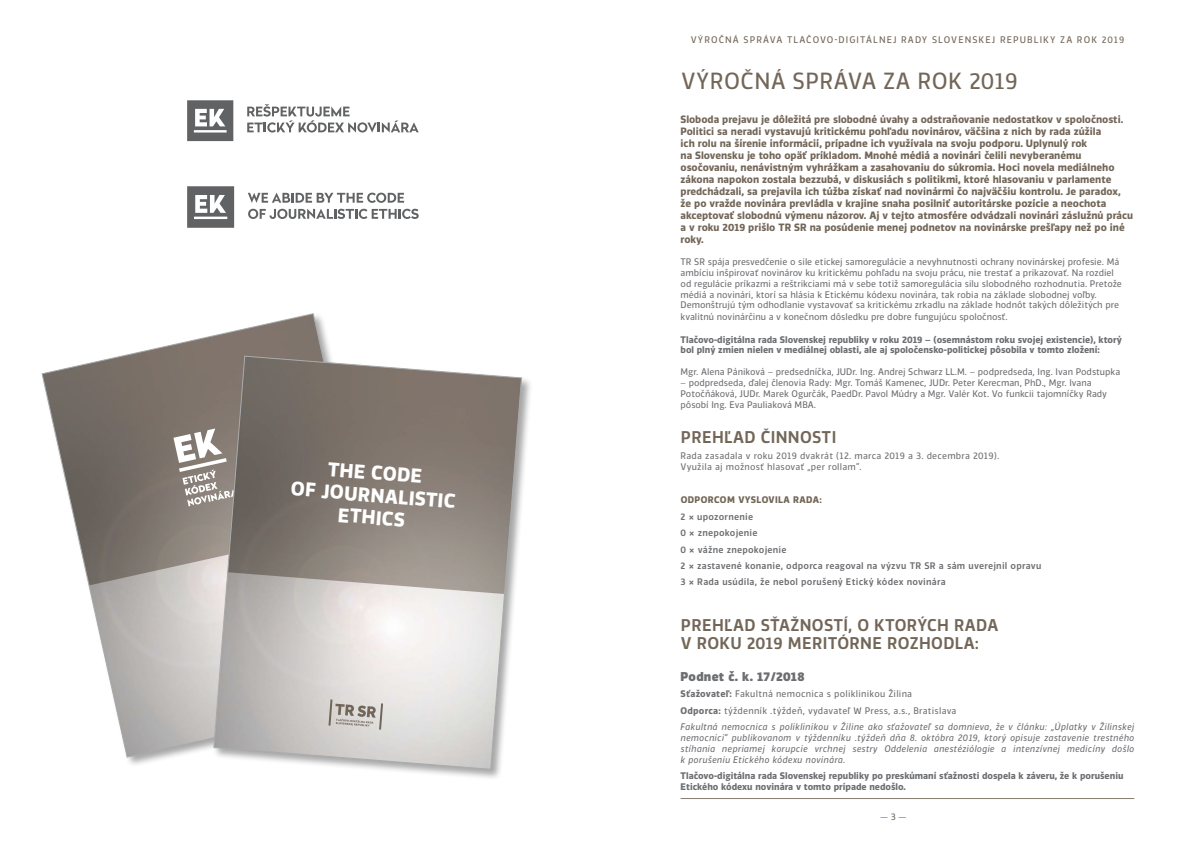
<style>
.page{position:relative;width:1191px;height:842px;background:#fff}
.page>*{position:absolute;margin:0;border:0;box-sizing:border-box;transform-origin:0 0}
.t1{font:22px "Vinkel";letter-spacing:.02em;color:#726658}
.t2{font:700 18.6px/22.4px "Vinkel";color:#fff;text-align:center}
.t3{font:500 16px/18px "Vinkel";letter-spacing:.02em;color:#726658}
.t4{font:900 12px "Vinkel";letter-spacing:.025em;color:#6d6e71}
.t5{font:700 10px/12px "Vinkel";color:#726658}
.t6{font:9px/10.8px "Vinkel";color:#6d6e71}
.t7{font:italic 9px/16.5px "Vinkel";letter-spacing:.025em;color:#6d6e71}
.t8{font:700 9px/10.8px "Vinkel";color:#6d6e71}
.t9{font:500 9px/16.5px "Vinkel";letter-spacing:.025em;color:#6d6e71}
.t10{font:9px/10.8px "Vinkel";letter-spacing:.025em;color:#6d6e71}
.t11{font:9px "Vinkel";letter-spacing:.12em;color:#726658}
.s1{font-weight:700;color:#726658}
.s2{font-family:"Alright Sans";font-weight:700}
.s3{font-weight:700;font-style:normal}
.s4{font-style:normal}
</style>
<div class="page">
<svg style="left:42px;top:313px;width:288px;height:444px"></svg>
<div style="left:212px;top:355px;width:321px;height:426px;background:#000;opacity:.35"></div>
<svg style="left:213px;top:356px;width:309px;height:414px;background:#ada7a3"></svg>
<hr style="left:680px;top:798px;width:454px;height:1px;background:#877b6f">
<svg style="left:247px;top:104px;width:172px;height:29px"></svg>
<svg style="left:187px;top:100px;width:46px;height:41px"></svg>
<svg style="left:187px;top:186px;width:47px;height:42px"></svg>
<svg style="left:248px;top:193px;width:156px;height:10px"></svg>
<svg style="left:248px;top:209px;width:171px;height:10px"></svg>
<h2 class="t2" style="left:294px;top:455px;width:166px;rotate:5deg">THE CODE<br>OF JOURNALISTIC<br>ETHICS</h2>
<p class="t11" style="left:690px;top:34px;width:435px">VÝROČNÁ SPRÁVA TLAČOVO-DIGITÁLNEJ RADY SLOVENSKEJ REPUBLIKY ZA ROK 2019</p>
<h1 class="t1" style="left:681px;top:66px;width:338px">VÝROČNÁ SPRÁVA ZA ROK 2019</h1>
<p class="t5" style="left:680px;top:113px;width:454px">Sloboda prejavu je dôležitá pre slobodné úvahy a odstraňovanie nedostatkov v spoločnosti.<br>Politici sa neradi vystavujú kritickému pohľadu novinárov, väčšina z nich by rada zúžila<br>ich rolu na šírenie informácií, prípadne ich využívala na svoju podporu. Uplynulý rok<br>na Slovensku je toho opäť príkladom. Mnohé médiá a novinári čelili nevyberanému osočovaniu, nenávistným vyhrážkam a zasahovaniu do súkromia. Hoci novela mediálneho zákona napokon zostala bezzubá, v diskusiách s politikmi, ktoré hlasovaniu v parlamente predchádzali, sa prejavila ich túžba získať nad novinármi čo najväčšiu kontrolu. Je paradox, že po vražde novinára prevládla v krajine snaha posilniť autoritárske pozície a neochota akceptovať slobodnú výmenu názorov. Aj v tejto atmosfére odvádzali novinári záslužnú prácu a v roku 2019 prišlo TR SR na posúdenie menej podnetov na novinárske prešľapy než po iné roky.</p>
<p class="t6" style="left:680px;top:257px;width:443px">TR SR spája presvedčenie o sile etickej samoregulácie a nevyhnutnosti ochrany novinárskej profesie. Má ambíciu inšpirovať novinárov ku kritickému pohľadu na svoju prácu, nie trestať a prikazovať. Na rozdiel od regulácie príkazmi a reštrikciami má v sebe totiž samoregulácia silu slobodného rozhodnutia. Pretože médiá a novinári, ktorí sa hlásia k Etickému kódexu novinára, tak robia na základe slobodnej voľby.<br>Demonštrujú tým odhodlanie vystavovať sa kritickému zrkadlu na základe hodnôt takých dôležitých pre</p>
<p class="t6" style="left:680px;top:312px;width:329px">kvalitnú novinárčinu a v konečnom dôsledku pre dobre fungujúcu spoločnosť.</p>
<p class="t8" style="left:680px;top:334px;width:443px">Tlačovo-digitálna rada Slovenskej republiky v roku 2019 – (osemnástom roku svojej existencie), ktorý bol plný zmien nielen v mediálnej oblasti, ale aj spoločensko-politickej pôsobila v tomto zložení:</p>
<p class="t6" style="left:680px;top:367px;width:441px">Mgr. Alena Pániková – predsedníčka, JUDr. Ing. Andrej Schwarz LL.M. – podpredseda, Ing. Ivan Podstupka</p>
<p class="t6" style="left:680px;top:378px;width:428px">– podpredseda, ďalej členovia Rady: Mgr. Tomáš Kamenec, JUDr. Peter Kerecman, PhD., Mgr. Ivana<br>Potočňáková, JUDr. Marek Ogurčák, PaedDr. Pavol Múdry a Mgr. Valér Kot. Vo funkcii tajomníčky Rady pôsobí Ing. Eva Pauliaková MBA.</p>
<h3 class="t3" style="left:681px;top:428px;width:157px">PREHĽAD ČINNOSTI</h3>
<p class="t10" style="left:680px;top:451px;width:320px">Rada zasadala v roku 2019 dvakrát (12. marca 2019 a 3. decembra 2019).<br>Využila aj možnosť hlasovať „per rollam“.</p>
<p class="t9" style="left:680px;top:492px;width:362px"><span class="s1">ODPORCOM VYSLOVILA RADA:<br></span>2 <span class="s2">×</span> upozornenie<br>0 <span class="s2">×</span> znepokojenie<br>0 <span class="s2">×</span> vážne znepokojenie<br>2 <span class="s2">×</span> zastavené konanie, odporca reagoval na výzvu TR SR a sám uverejnil opravu 3 <span class="s2">×</span> Rada usúdila, že nebol porušený Etický kódex novinára</p>
<h3 class="t3" style="left:681px;top:617px;width:319px">PREHĽAD SŤAŽNOSTÍ, O KTORÝCH RADA<br>V ROKU 2019 MERITÓRNE ROZHODLA:</h3>
<h3 class="t4" style="left:680px;top:668px;width:125px">Podnet č. k. 17/2018</h3>
<p class="t7" style="left:680px;top:686px;width:455px"><span class="s3">Sťažovateľ:</span> <span class="s4">Fakultná nemocnica s poliklinikou Žilina<br></span><span class="s3">Odporca:</span> <span class="s4">týždenník .týždeň, vydavateľ W Press, a.s., Bratislava<br></span>Fakultná nemocnica s poliklinikou v Žiline ako sťažovateľ sa domnieva, že v článku: „Úplatky v Žilinskej</p>
<p class="t7" style="left:680px;top:732px;width:455px;line-height:10.8px;text-align:justify">nemocnici“ publikovanom v týždenníku .týždeň dňa 8. októbra 2019, ktorý opisuje zastavenie trestného stíhania nepriamej korupcie vrchnej sestry Oddelenia anestéziólogie a intenzívnej medicíny došlo k porušeniu Etického kódexu novinára.</p>
<p class="t8" style="left:680px;top:770px;width:444px">Tlačovo-digitálna rada Slovenskej republiky po preskúmaní sťažnosti dospela k záveru, že k porušeniu<br>Etického kódexu novinára v tomto prípade nedošlo.</p>
<p class="t11" style="left:880px;top:811px;width:28px">— 3 —</p>
</div>
